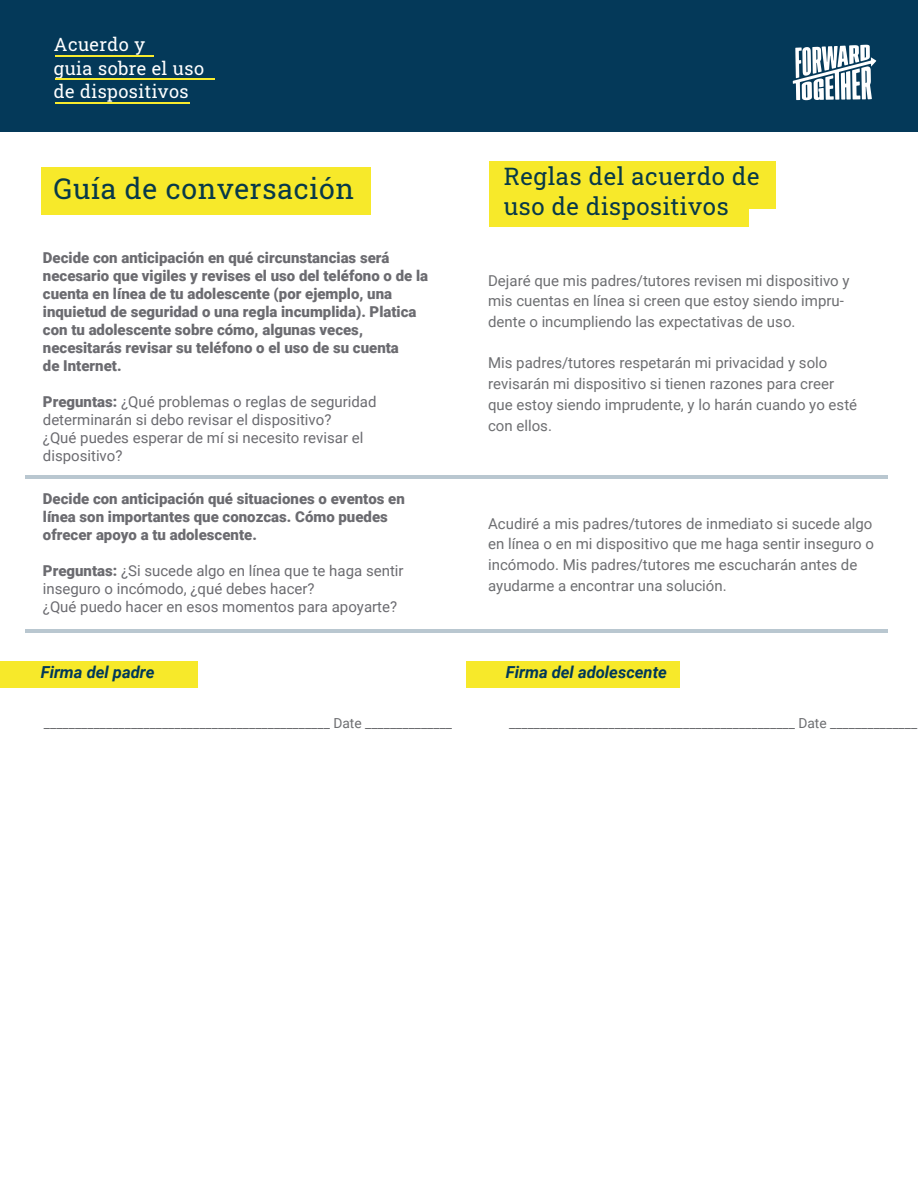
<style>
.page{position:relative;width:918px;height:1188px;background:#fff}
.page>*{position:absolute;margin:0;border:0;box-sizing:border-box;transform-origin:0 0}
.t1{font:28.5px "Roboto Slab";letter-spacing:.025em;color:#073949}
.t2{font:24px/30px "Roboto Slab";letter-spacing:.025em;color:#073949}
.t3{font:18.3px/23.2px "Roboto Slab";letter-spacing:.025em;color:#fff}
.t4{font:italic 700 16.5px "Roboto";color:#003859}
.t5{font:15px/20.7px "Roboto";color:#6d6e71}
.t6{font:900 15px/18px "Roboto";color:#6b6b70}
.t7{font:15px/18px "Roboto";color:#6b6b70}
.t8{font:13.8px "Roboto";color:#6d6e71}
.s1{font-weight:900}
</style>
<div class="page">
<div style="left:0;top:0;width:918px;height:132px;background:#043959"></div>
<svg style="left:793px;top:45px;width:83px;height:55px"></svg>
<hr style="left:25px;top:629px;width:863px;height:4px;background:#b9c7d0">
<div style="left:0;top:662px;width:197px;height:26px;background:#f7e92a"></div>
<div style="left:466px;top:662px;width:214px;height:26px;background:#f7e92a"></div>
<hr style="left:55px;top:56px;width:98px;height:1px;background:#f8eb2d">
<hr style="left:55px;top:78px;width:159px;height:1px;background:#f8eb2d">
<hr style="left:55px;top:102px;width:134px;height:1px;background:#f8eb2d">
<hr style="left:25px;top:475px;width:863px;height:4px;background:#b9c7d0">
<div style="left:41px;top:167px;width:330px;height:48px;background:#f7e92a"></div>
<div style="left:489px;top:161px;width:287px;height:48px;background:#f7e92a"></div>
<div style="left:489px;top:191px;width:260px;height:36px;background:#f7e92a"></div>
<p class="t3" style="left:54px;top:33px;width:152px">Acuerdo y<br>guia sobre el uso de dispositivos</p>
<h1 class="t1" style="left:54px;top:169px;width:302px">Guía de conversación</h1>
<h2 class="t2" style="left:504px;top:161px;width:257px">Reglas del acuerdo de uso de dispositivos</h2>
<p class="t6" style="left:43px;top:248px;width:387px">Decide con anticipación en qué circunstancias será necesario que vigiles y revises el uso del teléfono o de la cuenta en línea de tu adolescente (por ejemplo, una inquietud de seguridad o una regla incumplida). Platica con tu adolescente sobre cómo, algunas veces, necesitarás revisar su teléfono o el uso de su cuenta<br>de Internet.</p>
<p class="t7" style="left:43px;top:392px;width:335px"><span class="s1">Preguntas:</span> ¿Qué problemas o reglas de seguridad determinarán si debo revisar el dispositivo?<br>¿Qué puedes esperar de mí si necesito revisar el dispositivo?</p>
<p class="t6" style="left:43px;top:489px;width:363px">Decide con anticipación qué situaciones o eventos en línea son importantes que conozcas. Cómo puedes ofrecer apoyo a tu adolescente.</p>
<p class="t7" style="left:43px;top:561px;width:362px"><span class="s1">Preguntas:</span> ¿Si sucede algo en línea que te haga sentir inseguro o incómodo, ¿qué debes hacer?<br>¿Qué puedo hacer en esos momentos para apoyarte?</p>
<p class="t4" style="left:41px;top:661px;width:115px">Firma del padre</p>
<p class="t8" style="left:44px;top:714px;width:410px">______________________________________________ Date ______________</p>
<p class="t5" style="left:488px;top:269px;width:363px">Dejaré que mis padres/tutores revisen mi dispositivo y mis cuentas en línea si creen que estoy siendo impru&shy;dente o incumpliendo las expectativas de uso.</p>
<p class="t5" style="left:488px;top:352px;width:371px">Mis padres/tutores respetarán mi privacidad y solo revisarán mi dispositivo si tienen razones para creer que estoy siendo imprudente, y lo harán cuando yo esté con ellos.</p>
<p class="t5" style="left:488px;top:512px;width:387px">Acudiré a mis padres/tutores de inmediato si sucede algo en línea o en mi dispositivo que me haga sentir inseguro o incómodo. Mis padres/tutores me escucharán antes de ayudarme a encontrar una solución.</p>
<p class="t4" style="left:506px;top:661px;width:163px">Firma del adolescente</p>
<p class="t8" style="left:509px;top:714px;width:410px">______________________________________________ Date ______________</p>
</div>
